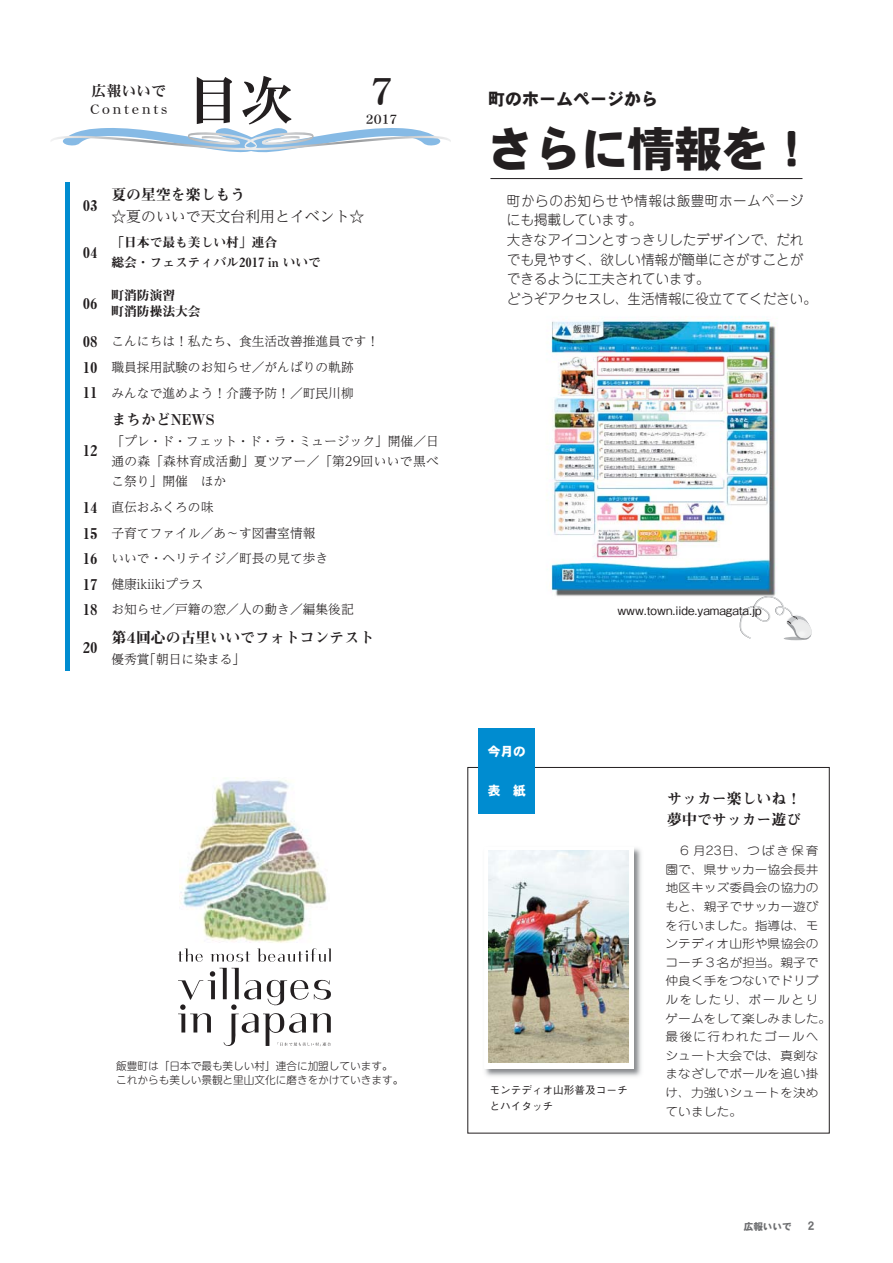
<style>
.page{position:relative;width:893px;height:1263px;background:#fff}
.page>*{position:absolute;margin:0;border:0;box-sizing:border-box;transform-origin:0 0}
.t1{font:53.1px "HIWRXR1+DFPHS Mincho CID W7";color:#231f20}
.t2{font:47.85px "HZPY6 C7+DFHS Gothic Std W9";letter-spacing:-.02em;color:#231f20}
.t3{font:37.2px "HIWRXR1+DFPHS Mincho CID W7";color:#231f20}
.t4{font:16.95px "HZPY6 C7+DFHS Gothic Std W9";color:#231f20}
.t5{font:14.85px/21.3px "HUGJTHL+Midashi Min Pro MA31";color:#231f20}
.t6{font:300 14.85px "HD94 IFA+UD Reimin Pro";color:#231f20}
.t7{font:14.85px "HIWRXR1+DFPHS Mincho CID W7";color:#231f20}
.t8{font:300 13.8px/19.6px "H01 RAEY+Jun 101 Pro";color:#231f20}
.t9{font:300 12.75px/25.5px "HD94 IFA+UD Reimin Pro";color:#231f20}
.t10{font:12.75px/20.2px "HUGJTHL+Midashi Min Pro MA31";color:#231f20}
.t11{font:12.75px "HIWRXR1+DFPHS Mincho CID W7";letter-spacing:-.235em;color:#231f20}
.t12{font:12.75px "HZPY6 C7+DFHS Gothic Std W9";color:#fff}
.t13{font:300 11.7px/18.6px "H01 RAEY+Jun 101 Pro";color:#231f20;scale:1.09 1}
.t14{font:500 11.7px "H7 PRFKP+Gothic BBB Pro";letter-spacing:-.445em;color:#231f20}
.t15{font:300 10.65px/13.8px "HBV26 BH+UD Shin M Go Pro";color:#231f20}
.t16{font:500 10.65px/15.9px "H7 PRFKP+Gothic BBB Pro";color:#231f20}
.t17{font:9.6px "HZPY6 C7+DFHS Gothic Std W9";color:#6d6e70}
.s1{font-family:"HUGJTHL+Midashi Min Pro MA31";font-weight:400;font-size:14.85px}
.s2{font-size:12.75px}
</style>
<div class="page">
<svg style="left:51px;top:128px;width:400px;height:24px"></svg>
<div style="left:479px;top:728px;width:56px;height:85px;background:#008cd0"></div>
<img style="left:485px;top:848px;width:157px;height:229px">
<div style="left:484px;top:847px;width:149px;height:221px;background:#fff"></div>
<img style="left:488px;top:850px;width:140px;height:213px">
<img style="left:551px;top:316px;width:225px;height:280px">
<svg style="left:739px;top:596px;width:73px;height:44px"></svg>
<img style="left:179px;top:778px;width:148px;height:165px">
<svg style="left:178px;top:948px;width:25px;height:14px"></svg>
<svg style="left:210px;top:951px;width:40px;height:11px"></svg>
<svg style="left:257px;top:948px;width:74px;height:14px"></svg>
<svg style="left:178px;top:968px;width:153px;height:78px"></svg>
<hr style="left:490px;top:178px;width:312px;height:1px;background:#231f20">
<div style="left:65px;top:182px;width:5px;height:489px;background:#008cd0"></div>
<p class="t7" style="left:92px;top:85px;width:76px">広報いいで</p>
<p class="t11" style="left:132px;top:104px;width:44px">ents</p>
<p class="t11" style="left:91px;top:104px;width:48px">Cont</p>
<h1 class="t1" style="left:187px;top:79px;width:108px">目次</h1>
<h3 class="t3" style="left:363px;top:77px;width:39px">７</h3>
<p class="t11" style="left:366px;top:115px;width:38px">2017</p>
<p class="t5" style="left:83px;top:197px;width:24px">03</p>
<p class="t5" style="left:83px;top:244px;width:24px">04</p>
<p class="t5" style="left:111px;top:186px;width:135px">夏の星空を楽しもう</p>
<p class="t6" style="left:111px;top:211px;width:254px">☆夏のいいで天文台利用とイベント☆</p>
<p class="t10" style="left:111px;top:234px;width:211px">「日本で最も美しい村」連合<br>総会・フェスティバル2017inいいで</p>
<p class="t10" style="left:111px;top:287px;width:65px">町消防演習</p>
<p class="t5" style="left:83px;top:295px;width:24px">06</p>
<p class="t10" style="left:111px;top:303px;width:91px">町消防操法大会</p>
<p class="t9" style="left:83px;top:331px;width:298px"><span class="s1">08</span> こんにちは！私たち、食生活改善推進員です！<br><span class="s1">10</span> 職員採用試験のお知らせ／がんばりの軌跡<br><span class="s1">11</span> みんなで進めよう！介護予防！／町民川柳</p>
<p class="t5" style="left:111px;top:411px;width:111px">まちかどNEWS</p>
<p class="t9" style="left:111px;top:433px;width:329px;line-height:20.2px;text-align:justify">「プレ・ド・フェット・ド・ラ・ミュージック」開催／日通の森「森林育成活動」夏ツアー／「第29回いいで黒べこ祭り」開催　ほか</p>
<p class="t5" style="left:83px;top:441px;width:24px">12</p>
<p class="t9" style="left:83px;top:496px;width:273px"><span class="s1">14</span> 直伝おふくろの味<br><span class="s1">15</span> 子育てファイル／あ～す図書室情報<br><span class="s1">16</span> いいで・ヘリテイジ／町長の見て歩き<br><span class="s1">17</span> 健康ikiikiプラス<br><span class="s1">18</span> お知らせ／戸籍の窓／人の動き／編集後記</p>
<p class="t5" style="left:111px;top:629px;width:264px">第４回心の古里いいでフォトコンテスト</p>
<p class="t9" style="left:111px;top:648px;width:135px">優秀賞「朝日に染まる」</p>
<p class="t5" style="left:83px;top:639px;width:24px">20</p>
<p class="t15" style="left:116px;top:1060px;width:289px">飯豊町は「日本で最も美しい村」連合に加盟しています。これからも美しい景観と里山文化に磨きをかけていきます。</p>
<h3 class="t4" style="left:488px;top:92px;width:172px">町のホームページから</h3>
<h2 class="t2" style="left:487px;top:130px;width:330px">さらに情報を！</h2>
<p class="t8" style="left:507px;top:192px;width:311px">町からのお知らせや情報は飯豊町ホームページにも掲載しています。<br>大きなアイコンとすっきりしたデザインで、だれでも見やすく、欲しい情報が簡単にさがすことができるように工夫されています。<br>どうぞアクセスし、生活情報に役立ててください。</p>
<p class="t12" style="left:488px;top:747px;width:40px">今月の</p>
<p class="t12" style="left:488px;top:785px;width:40px">表　紙</p>
<p class="t14" style="left:617px;top:607px;width:151px">www.town.iide.yamagata.jp</p>
<p class="t5" style="left:667px;top:789px;width:135px">サッカー楽しいね！夢中でサッカー遊び</p>
<p class="t16" style="left:489px;top:1084px;width:140px">モンテディオ山形普及コーチとハイタッチ</p>
<p class="t13" style="left:665px;top:843px;width:154px">　６月23日、つばき保育園で、県サッカー協会長井地区キッズ委員会の協力のもと、親子でサッカー遊びを行いました。指導は、モンテディオ山形や県協会のコーチ３名が担当。親子で仲良く手をつないでドリブルをしたり、ボールとりゲームをして楽しみました。最後に行われたゴールへシュート大会では、真剣なまなざしでボールを追い掛け、力強いシュートを決めていました。</p>
<p class="t17" style="left:744px;top:1223px;width:78px">広報いいで <span class="s2">2</span></p>
</div>
